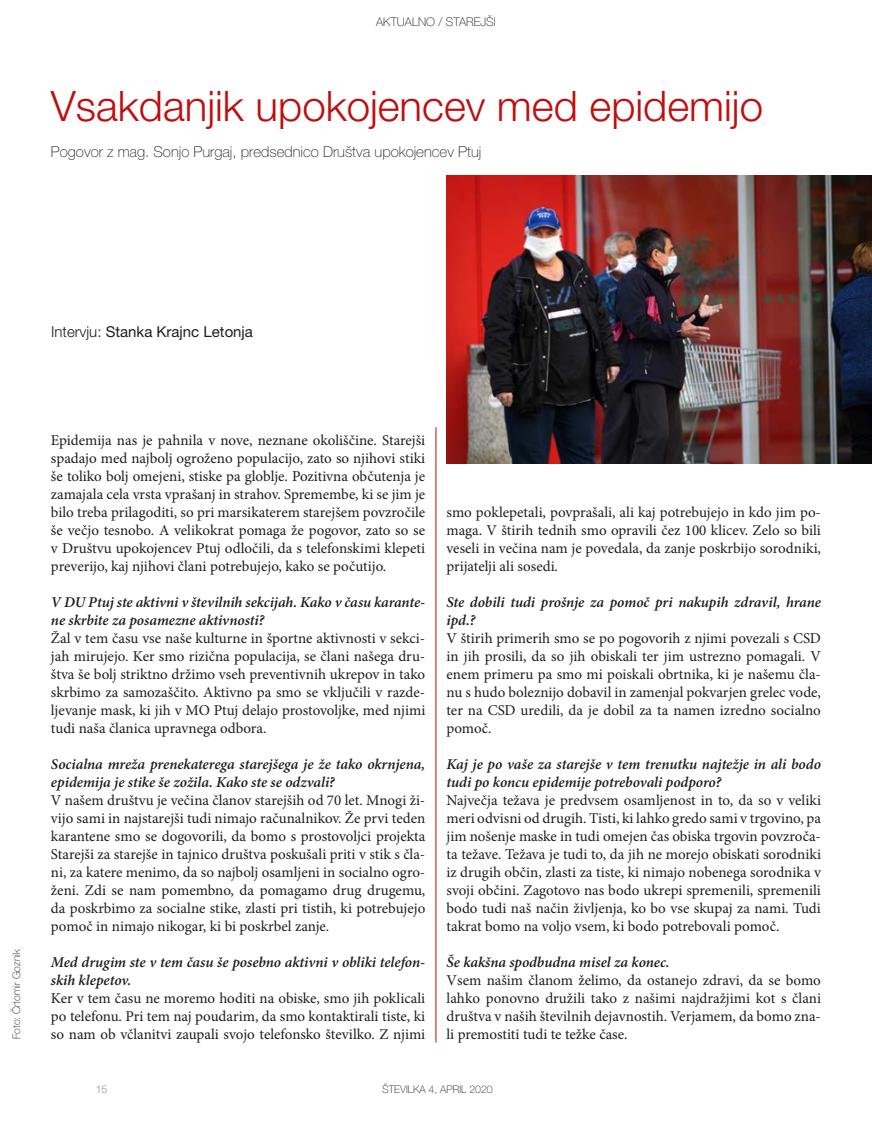
<style>
.page{position:relative;width:872px;height:1127px;background:#fff}
.page>*{position:absolute;margin:0;border:0;box-sizing:border-box;transform-origin:0 0}
.Naslov_članka_manjši{font:300 42px "Helvetica Neue LT Pro";color:#c00d0e}
.Besedilo{font:15px/18px "Minion Pro";color:#1d1d1b;text-align:justify}
.Vprašanje_intervju{font:italic 600 15px/18px "Minion Pro";letter-spacing:-.005em;color:#1d1d1b}
.Uvod_članka{font:100 15px "Helvetica Neue LT Pro";color:#1d1d1b}
.Avtor{font:15px "Helvetica Neue LT Pro";color:#1d1d1b}
.NASLOV_STRANI{font:100 12px "Helvetica Neue LT Pro";color:#1d1d1b}
.Fotograf{font:100 10.5px "Helvetica Neue LT Pro";color:#1d1d1b}
.t1{font:100 10.5px "Helvetica Neue LT Pro";color:#575756}
.s1{font-weight:300}
</style>
<div class="page">
<img style="left:446px;top:175px;width:426px;height:288px">
<hr style="left:436px;top:427px;width:1px;height:615px;background:#c00d0e">
<p class="NASLOV_STRANI" style="left:376px;top:14px;width:121px">AKTUALNO / STAREJŠI</p>
<p class="Naslov_članka_manjši" style="left:51px;top:80px;width:713px">Vsakdanjik upokojencev med epidemijo</p>
<p class="Uvod_članka" style="left:51px;top:143px;width:432px">Pogovor z mag. Sonjo Purgaj, predsednico Društva upokojencev Ptuj</p>
<p class="Avtor" style="left:51px;top:323px;width:203px"><span class="s1">Intervju:</span> Stanka Krajnc Letonja</p>
<p class="Fotograf" style="left:11px;top:1039px;width:92px;rotate:-90deg">Foto: Črtomir Goznik</p>
<p class="Besedilo" style="left:51px;top:431px;width:376px">Epidemija nas je pahnila v nove, neznane okoliščine. Starejši spadajo med najbolj ogroženo populacijo, zato so njihovi stiki še toliko bolj omejeni, stiske pa globlje. Pozitivna občutenja je zamajala cela vrsta vprašanj in strahov. Spremembe, ki se jim je bilo treba prilagoditi, so pri marsikaterem starejšem povzročile še večjo tesnobo. A velikokrat pomaga že pogovor, zato so se v Društvu upokojencev Ptuj odločili, da s telefonskimi klepeti preverijo, kaj njihovi člani potrebujejo, kako se počutijo.</p>
<p class="Vprašanje_intervju" style="left:51px;top:594px;width:376px">V DU Ptuj ste aktivni v številnih sekcijah. Kako v času karante&shy;ne skrbite za posamezne aktivnosti?</p>
<p class="Besedilo" style="left:51px;top:629px;width:376px">Žal v tem času vse naše kulturne in športne aktivnosti v sekci&shy;jah mirujejo. Ker smo rizična populacija, se člani našega dru&shy;štva še bolj striktno držimo vseh preventivnih ukrepov in tako skrbimo za samozaščito. Aktivno pa smo se vključili v razde&shy;ljevanje mask, ki jih v MO Ptuj delajo prostovoljke, med njimi tudi naša članica upravnega odbora.</p>
<p class="Vprašanje_intervju" style="left:51px;top:756px;width:376px">Socialna mreža prenekaterega starejšega je že tako okrnjena, epidemija je stike še zožila. Kako ste se odzvali?</p>
<p class="Besedilo" style="left:51px;top:791px;width:376px">V našem društvu je večina članov starejših od 70 let. Mnogi ži&shy;vijo sami in najstarejši tudi nimajo računalnikov. Že prvi teden karantene smo se dogovorili, da bomo s prostovoljci projekta Starejši za starejše in tajnico društva poskušali priti v stik s čla&shy;ni, za katere menimo, da so najbolj osamljeni in socialno ogro&shy;ženi. Zdi se nam pomembno, da pomagamo drug drugemu, da poskrbimo za socialne stike, zlasti pri tistih, ki potrebujejo pomoč in nimajo nikogar, ki bi poskrbel zanje.</p>
<p class="Vprašanje_intervju" style="left:51px;top:954px;width:376px">Med drugim ste v tem času še posebno aktivni v obliki telefon&shy;skih klepetov.</p>
<p class="Besedilo" style="left:51px;top:989px;width:376px">Ker v tem času ne moremo hoditi na obiske, smo jih poklicali po telefonu. Pri tem naj poudarim, da smo kontaktirali tiste, ki so nam ob včlanitvi zaupali svojo telefonsko številko. Z njimi</p>
<p class="Besedilo" style="left:446px;top:503px;width:376px">smo poklepetali, povprašali, ali kaj potrebujejo in kdo jim po&shy;maga. V štirih tednih smo opravili čez 100 klicev. Zelo so bili veseli in večina nam je povedala, da zanje poskrbijo sorodniki, prijatelji ali sosedi.</p>
<p class="Vprašanje_intervju" style="left:446px;top:594px;width:376px">Ste dobili tudi prošnje za pomoč pri nakupih zdravil, hrane ipd.?</p>
<p class="Besedilo" style="left:446px;top:629px;width:376px">V štirih primerih smo se po pogovorih z njimi povezali s CSD in jih prosili, da so jih obiskali ter jim ustrezno pomagali. V enem primeru pa smo mi poiskali obrtnika, ki je našemu čla&shy;nu s hudo boleznijo dobavil in zamenjal pokvarjen grelec vode, ter na CSD uredili, da je dobil za ta namen izredno socialno pomoč.</p>
<p class="Vprašanje_intervju" style="left:446px;top:756px;width:376px">Kaj je po vaše za starejše v tem trenutku najtežje in ali bodo tudi po koncu epidemije potrebovali podporo?</p>
<p class="Besedilo" style="left:446px;top:791px;width:376px">Največja težava je predvsem osamljenost in to, da so v veliki meri odvisni od drugih. Tisti, ki lahko gredo sami v trgovino, pa jim nošenje maske in tudi omejen čas obiska trgovin povzroča&shy;ta težave. Težava je tudi to, da jih ne morejo obiskati sorodniki iz drugih občin, zlasti za tiste, ki nimajo nobenega sorodnika v svoji občini. Zagotovo nas bodo ukrepi spremenili, spremenili bodo tudi naš način življenja, ko bo vse skupaj za nami. Tudi takrat bomo na voljo vsem, ki bodo potrebovali pomoč.</p>
<p class="Vprašanje_intervju" style="left:446px;top:954px;width:225px">Še kakšna spodbudna misel za konec.</p>
<p class="Besedilo" style="left:446px;top:971px;width:376px">Vsem našim članom želimo, da ostanejo zdravi, da se bomo lahko ponovno družili tako z našimi najdražjimi kot s člani društva v naših številnih dejavnostih. Verjamem, da bomo zna&shy;li premostiti tudi te težke čase.</p>
<p class="t1" style="left:96px;top:1083px;width:13px">15</p>
<p class="Fotograf" style="left:382px;top:1083px;width:112px">ŠTEVILKA 4, APRIL 2020</p>
</div>
